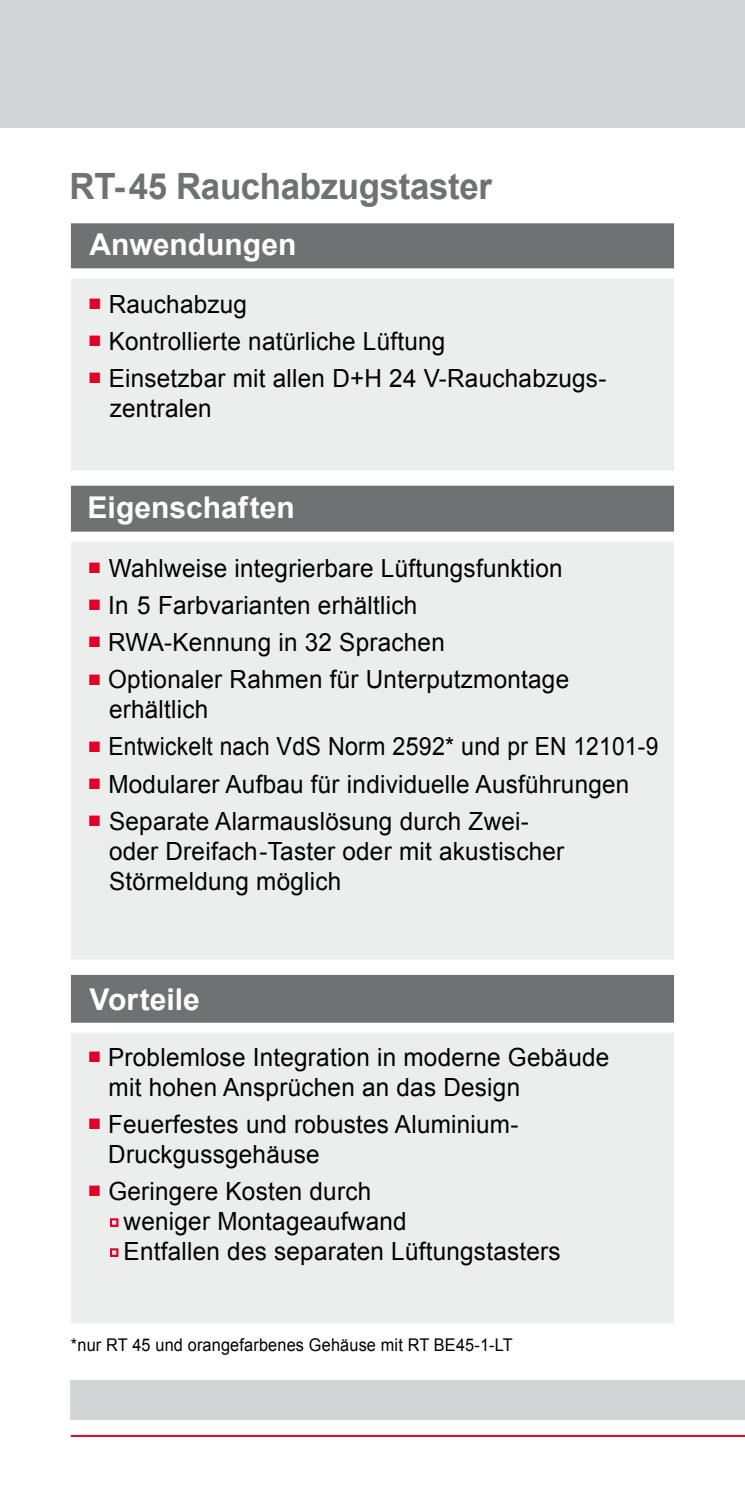
<style>
.page{position:relative;width:745px;height:1489px;background:#fff}
.page>*{position:absolute;margin:0;border:0;box-sizing:border-box;transform-origin:0 0}
.t1{font:700 36.25px "Arial";letter-spacing:-.01em;color:#707172;scale:.96 1}
.t2{font:700 30px "Arial";color:#fff}
.t3{font:25px/30px "Arial";letter-spacing:.01em;color:#000}
.t4{font:25px "Arial";letter-spacing:.01em;color:#000;scale:.91 1}
.t5{font:17.5px "Arial";letter-spacing:.01em;color:#000;scale:.93 1}
.s1{font-size:22.5px;color:#e20026}
.s2{font-size:15px;color:#e20026}
</style>
<div class="page">
<div style="left:0;top:0;width:744px;height:128px;background:#d4d5d6"></div>
<div style="left:71px;top:278px;width:602px;height:192px;background:#eceded"></div>
<div style="left:71px;top:542px;width:602px;height:417px;background:#eceded"></div>
<div style="left:71px;top:1033px;width:602px;height:290px;background:#eceded"></div>
<div style="left:71px;top:1380px;width:673px;height:39px;background:#d4d5d6"></div>
<hr style="left:71px;top:1434px;width:673px;height:2px;background:#e20026">
<div style="left:71px;top:223px;width:602px;height:45px;background:#707172"></div>
<div style="left:71px;top:485px;width:602px;height:46px;background:#707172"></div>
<div style="left:71px;top:975px;width:602px;height:47px;background:#707172"></div>
<div style="left:110px;top:1218px;width:8px;height:8px;border:2px solid #e20026"></div>
<div style="left:110px;top:1248px;width:8px;height:8px;border:2px solid #e20026"></div>
<h1 class="t1" style="left:69px;top:162px;width:441px">RT-45 Rauchabzugstaster</h1>
<p class="t2" style="left:89px;top:225px;width:208px">Anwendungen</p>
<p class="t3" style="left:88px;top:289px;width:160px"><span class="s1">■</span> Rauchabzug</p>
<p class="t3" style="left:88px;top:326px;width:358px"><span class="s1">■</span> Kontrollierte natürliche Lüftung</p>
<p class="t3" style="left:110px;top:363px;width:497px;text-indent:-22px"><span class="s1">■</span> Einsetzbar mit allen D+H 24 V-Rauchabzugs&shy;zentralen</p>
<p class="t2" style="left:88px;top:487px;width:208px">Eigenschaften</p>
<p class="t3" style="left:88px;top:553px;width:476px"><span class="s1">■</span> Wahlweise integrierbare Lüftungsfunktion</p>
<p class="t3" style="left:88px;top:590px;width:331px"><span class="s1">■</span> In 5 Farbvarianten erhältlich</p>
<p class="t3" style="left:88px;top:627px;width:358px"><span class="s1">■</span> RWA-Kennung in 32 Sprachen</p>
<p class="t3" style="left:109px;top:664px;width:461px;text-indent:-21px"><span class="s1">■</span> Optionaler Rahmen für Unterputzmontage erhältlich</p>
<p class="t4" style="left:88px;top:730px;width:628px"><span class="s1">■</span> Entwickelt nach VdS Norm 2592* und pr EN 12101-9</p>
<p class="t3" style="left:88px;top:769px;width:543px"><span class="s1">■</span> Modularer Aufbau für individuelle Ausführungen</p>
<p class="t3" style="left:109px;top:806px;width:456px;text-indent:-21px"><span class="s1">■</span> Separate Alarmauslösung durch Zwei&shy;oder Dreifach-Taster oder mit akustischer<br>Störmeldung möglich</p>
<p class="t2" style="left:89px;top:979px;width:112px">Vorteile</p>
<p class="t3" style="left:109px;top:1041px;width:502px;text-indent:-21px"><span class="s1">■</span> Problemlose Integration in moderne Gebäude mit hohen Ansprüchen an das Design</p>
<p class="t3" style="left:108px;top:1109px;width:411px;text-indent:-21px"><span class="s1">■</span> Feuerfestes und robustes Aluminium-<br>Druckgussgehäuse</p>
<p class="t3" style="left:88px;top:1176px;width:285px"><span class="s1">■</span> Geringere Kosten durch</p>
<p class="t3" style="left:110px;top:1206px;width:298px"><span class="s2">□</span> weniger Montageaufwand</p>
<p class="t3" style="left:110px;top:1236px;width:452px"><span class="s2">□</span> Entfallen des separaten Lüftungstasters</p>
<p class="t5" style="left:71px;top:1333px;width:476px">*nur RT 45 und orangefarbenes Gehäuse mit RT BE45-1-LT</p>
</div>
